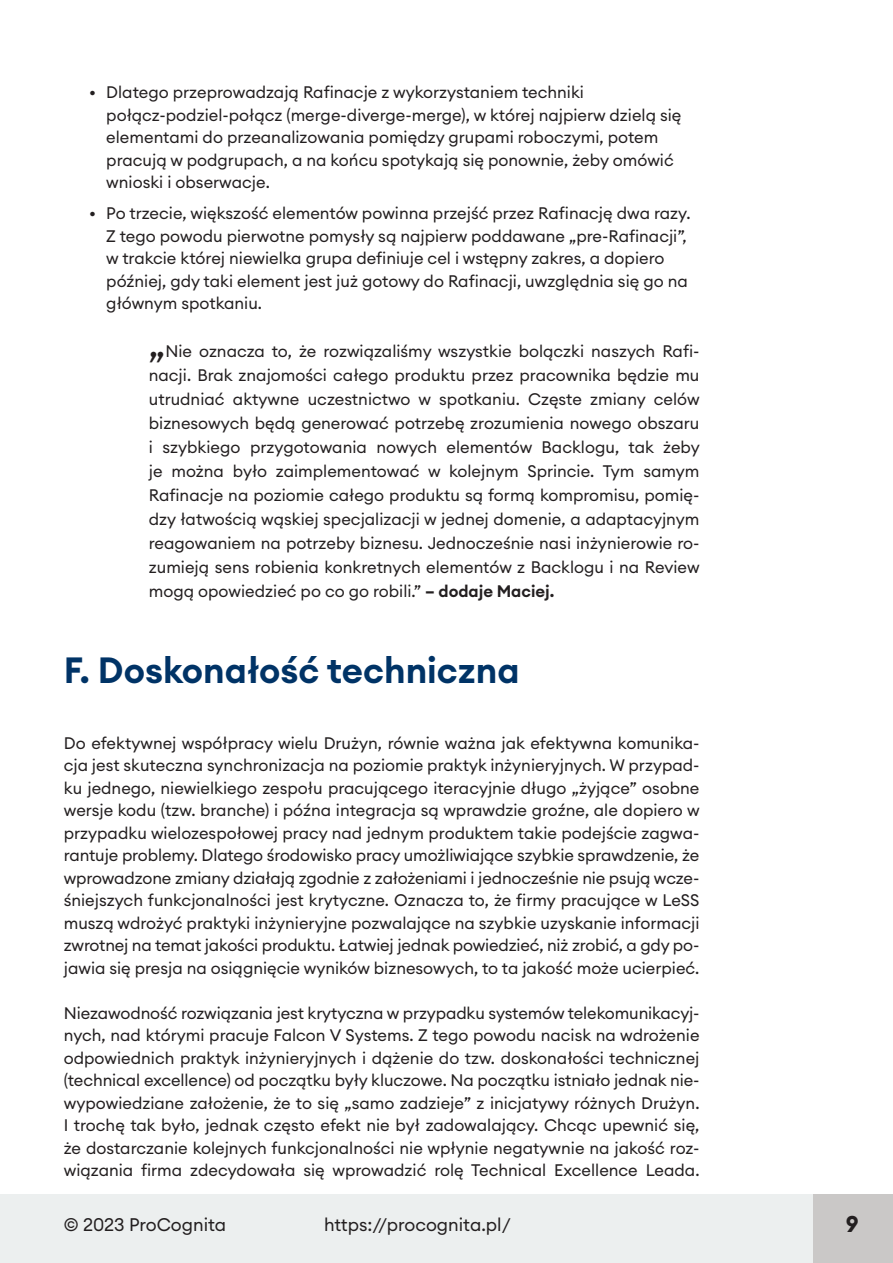
<style>
.page{position:relative;width:893px;height:1263px;background:#fff}
.page>*{position:absolute;margin:0;border:0;box-sizing:border-box;transform-origin:0 0}
.cytat{font:37.5px "Euclid Circular A";color:#231f20}
.nagłooowek{font:600 36px "Euclid Circular A";color:#036}
.t1{font:700 22.5px "Euclid Circular A";color:#231f20}
.t2{font:18px "Euclid Circular A";color:#231f20}
.cytat-2{font:16.5px/22.5px "Euclid Circular A";color:#231f20;text-align:justify}
.s1{font-weight:600}
</style>
<div class="page">
<div style="left:0;top:1195px;width:893px;height:68px;background:#ecefef"></div>
<div style="left:814px;top:1195px;width:79px;height:68px;background:#cac8c7"></div>
<p class="cytat-2" style="left:106px;top:81px;width:577px;text-align:left;text-indent:-17px">• Dlatego przeprowadzają Rafinacje z wykorzystaniem techniki połącz-podziel-połącz (merge-diverge-merge), w której najpierw dzielą się elementami do przeanalizowania pomiędzy grupami roboczymi, potem pracują w podgrupach, a na końcu spotykają się ponownie, żeby omówić wnioski i obserwacje.</p>
<p class="cytat-2" style="left:106px;top:202px;width:586px;text-align:left;text-indent:-17px">• Po trzecie, większość elementów powinna przejść przez Rafinację dwa razy.<br>Z tego powodu pierwotne pomysły są najpierw poddawane „pre-Rafinacji”, w trakcie której niewielka grupa definiuje cel i wstępny zakres, a dopiero później, gdy taki element jest już gotowy do Rafinacji, uwzględnia się go na głównym spotkaniu.</p>
<p class="cytat" style="left:149px;top:320px;width:18px">„</p>
<p class="cytat-2" style="left:149px;top:339px;width:552px;line-height:24px;text-indent:17px">Nie oznacza to, że rozwiązaliśmy wszystkie bolączki naszych Rafi&shy;nacji. Brak znajomości całego produktu przez pracownika będzie mu utrudniać aktywne uczestnictwo w spotkaniu. Częste zmiany celów biznesowych będą generować potrzebę zrozumienia nowego obszaru i szybkiego przygotowania nowych elementów Backlogu, tak żeby je można było zaimplementować w kolejnym Sprincie. Tym samym Rafinacje na poziomie całego produktu są formą kompromisu, pomię&shy;dzy łatwością wąskiej specjalizacji w jednej domenie, a adaptacyjnym reagowaniem na potrzeby biznesu. Jednocześnie nasi inżynierowie ro&shy;zumieją sens robienia konkretnych elementów z Backlogu i na Review mogą opowiedzieć po co go robili.” <span class="s1">– dodaje Maciej.</span></p>
<p class="nagłooowek" style="left:64px;top:647px;width:457px">F. Doskonałość techniczna</p>
<p class="cytat-2" style="left:64px;top:731px;width:637px">Do efektywnej współpracy wielu Drużyn, równie ważna jak efektywna komunika&shy;cja jest skuteczna synchronizacja na poziomie praktyk inżynieryjnych. W przypad&shy;ku jednego, niewielkiego zespołu pracującego iteracyjnie długo „żyjące” osobne wersje kodu (tzw. branche) i późna integracja są wprawdzie groźne, ale dopiero w przypadku wielozespołowej pracy nad jednym produktem takie podejście zagwa&shy;rantuje problemy. Dlatego środowisko pracy umożliwiające szybkie sprawdzenie, że wprowadzone zmiany działają zgodnie z założeniami i jednocześnie nie psują wcze&shy;śniejszych funkcjonalności jest krytyczne. Oznacza to, że firmy pracujące w LeSS muszą wdrożyć praktyki inżynieryjne pozwalające na szybkie uzyskanie informacji zwrotnej na temat jakości produktu. Łatwiej jednak powiedzieć, niż zrobić, a gdy po&shy;jawia się presja na osiągnięcie wyników biznesowych, to ta jakość może ucierpieć.</p>
<p class="cytat-2" style="left:64px;top:1001px;width:637px">Niezawodność rozwiązania jest krytyczna w przypadku systemów telekomunikacyj&shy;nych, nad którymi pracuje Falcon V Systems. Z tego powodu nacisk na wdrożenie odpowiednich praktyk inżynieryjnych i dążenie do tzw. doskonałości technicznej (technical excellence) od początku były kluczowe. Na początku istniało jednak nie&shy;wypowiedziane założenie, że to się „samo zadzieje” z inicjatywy różnych Drużyn.<br>I trochę tak było, jednak często efekt nie był zadowalający. Chcąc upewnić się, że dostarczanie kolejnych funkcjonalności nie wpłynie negatywnie na jakość roz&shy;wiązania firma zdecydowała się wprowadzić rolę Technical Excellence Leada.</p>
<p class="t2" style="left:64px;top:1213px;width:164px">© 2023 ProCognita</p>
<p class="t2" style="left:324px;top:1213px;width:188px">https://procognita.pl/</p>
<p class="t1" style="left:846px;top:1209px;width:14px">9</p>
</div>
